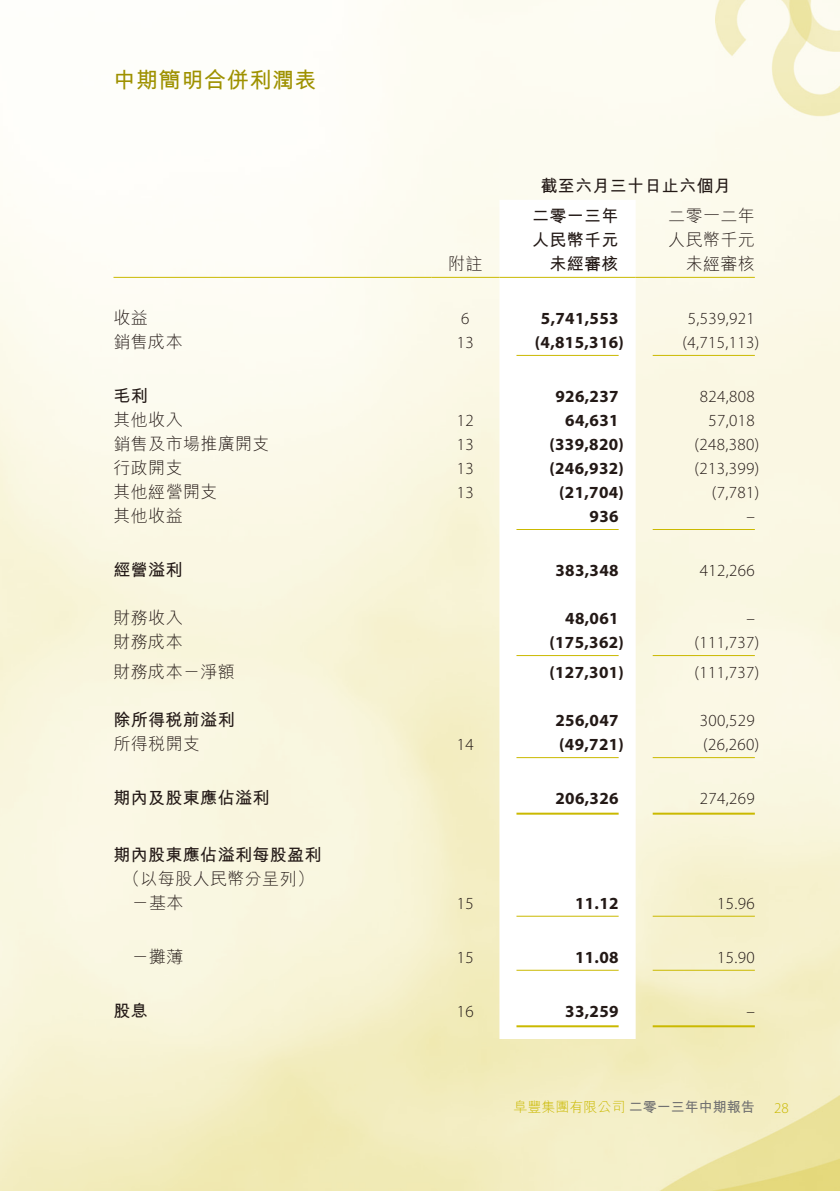
<style>
.page{position:relative;width:840px;height:1191px;background:#fff}
.page>*{position:absolute;margin:0;border:0;box-sizing:border-box;transform-origin:0 0}
.t1{font:22px "M Hei HK Bold E Ten B5 H";letter-spacing:.03em;color:#9e9100}
.t2{font:300 17px "Myriad Pro";letter-spacing:.02em;color:#231916}
.t3{font:700 17px "Myriad Pro";letter-spacing:.02em;color:#231916}
.t4{font:17px/24px "M Hei HK Light E Ten B5 H";letter-spacing:.02em;color:#231916}
.t5{font:17px/29.6px "M Hei HK Bold E Ten B5 H";letter-spacing:.02em;color:#231916}
.t6{font:300 15px "Myriad Pro";color:#cab900}
.t7{font:14px "M Hei HK Bold E Ten B5 H";color:#717171}
.s1{font-family:"M Hei HK Light E Ten B5 H";color:#cab900}
</style>
<div class="page">
<img style="left:0;top:0;width:839px;height:1191px">
<img style="left:523px;top:1077px;width:316px;height:114px">
<img style="left:715px;top:0;width:124px;height:147px">
<svg style="left:499px;top:200px;width:136px;height:839px"></svg>
<hr style="left:113px;top:277px;width:318px;height:1px;background:#cab900">
<hr style="left:431px;top:277px;width:68px;height:1px;background:#cab900">
<hr style="left:499px;top:277px;width:136px;height:1px;background:#cab900">
<hr style="left:635px;top:277px;width:119px;height:1px;background:#cab900">
<hr style="left:516px;top:355px;width:102px;height:1px;background:#cab900">
<hr style="left:652px;top:355px;width:102px;height:1px;background:#cab900">
<hr style="left:516px;top:529px;width:102px;height:1px;background:#cab900">
<hr style="left:652px;top:529px;width:102px;height:1px;background:#cab900">
<hr style="left:516px;top:655px;width:102px;height:1px;background:#cab900">
<hr style="left:652px;top:655px;width:102px;height:1px;background:#cab900">
<hr style="left:516px;top:757px;width:102px;height:1px;background:#cab900">
<hr style="left:652px;top:757px;width:102px;height:1px;background:#cab900">
<hr style="left:516px;top:812px;width:102px;height:2px;background:#cab900">
<hr style="left:652px;top:812px;width:102px;height:2px;background:#cab900">
<hr style="left:516px;top:915px;width:102px;height:1px;background:#cab900">
<hr style="left:652px;top:915px;width:102px;height:1px;background:#cab900">
<hr style="left:516px;top:969px;width:102px;height:1px;background:#cab900">
<hr style="left:652px;top:969px;width:102px;height:1px;background:#cab900">
<hr style="left:516px;top:1025px;width:102px;height:2px;background:#cab900">
<hr style="left:652px;top:1025px;width:102px;height:2px;background:#cab900">
<p class="t1" style="left:113px;top:71px;width:204px">中期簡明合併利潤表</p>
<p class="t5" style="left:532px;top:173px;width:200px;text-indent:8px">截至六月三十日止六個月二零一三年</p>
<p class="t4" style="left:668px;top:206px;width:88px">二零一二年</p>
<p class="t5" style="left:532px;top:227px;width:88px">人民幣千元</p>
<p class="t4" style="left:668px;top:230px;width:88px">人民幣千元</p>
<p class="t4" style="left:448px;top:254px;width:36px">附註</p>
<p class="t5" style="left:549px;top:251px;width:71px">未經審核</p>
<p class="t4" style="left:685px;top:254px;width:71px">未經審核</p>
<p class="t4" style="left:113px;top:308px;width:36px">收益</p>
<p class="t2" style="left:461px;top:312px;width:10px">6</p>
<p class="t3" style="left:540px;top:312px;width:79px">5,741,553</p>
<p class="t2" style="left:687px;top:312px;width:68px">5,539,921</p>
<p class="t4" style="left:113px;top:332px;width:71px">銷售成本</p>
<p class="t2" style="left:456px;top:336px;width:18px">13</p>
<p class="t3" style="left:534px;top:336px;width:90px">(4,815,316)</p>
<p class="t2" style="left:682px;top:336px;width:78px">(4,715,113)</p>
<p class="t5" style="left:113px;top:383px;width:36px">毛利</p>
<p class="t3" style="left:555px;top:390px;width:65px">926,237</p>
<p class="t2" style="left:699px;top:390px;width:56px">824,808</p>
<p class="t4" style="left:113px;top:410px;width:71px">其他收入</p>
<p class="t2" style="left:456px;top:414px;width:18px">12</p>
<p class="t3" style="left:565px;top:414px;width:55px">64,631</p>
<p class="t2" style="left:708px;top:414px;width:48px">57,018</p>
<p class="t4" style="left:113px;top:434px;width:157px">銷售及市場推廣開支</p>
<p class="t2" style="left:456px;top:438px;width:18px">13</p>
<p class="t3" style="left:549px;top:438px;width:76px">(339,820)</p>
<p class="t2" style="left:694px;top:438px;width:66px">(248,380)</p>
<p class="t4" style="left:113px;top:458px;width:71px">行政開支</p>
<p class="t2" style="left:456px;top:462px;width:18px">13</p>
<p class="t3" style="left:549px;top:462px;width:76px">(246,932)</p>
<p class="t2" style="left:694px;top:462px;width:66px">(213,399)</p>
<p class="t4" style="left:113px;top:482px;width:105px">其他經營開支</p>
<p class="t2" style="left:456px;top:486px;width:18px">13</p>
<p class="t3" style="left:559px;top:486px;width:66px">(21,704)</p>
<p class="t2" style="left:711px;top:486px;width:49px">(7,781)</p>
<p class="t4" style="left:113px;top:506px;width:71px">其他收益</p>
<p class="t3" style="left:589px;top:510px;width:30px">936</p>
<p class="t2" style="left:746px;top:510px;width:10px">–</p>
<p class="t5" style="left:113px;top:557px;width:71px">經營溢利</p>
<p class="t3" style="left:555px;top:564px;width:65px">383,348</p>
<p class="t2" style="left:699px;top:564px;width:56px">412,266</p>
<p class="t4" style="left:113px;top:608px;width:71px">財務收入</p>
<p class="t3" style="left:565px;top:612px;width:55px">48,061</p>
<p class="t2" style="left:746px;top:612px;width:10px">–</p>
<p class="t4" style="left:113px;top:632px;width:71px">財務成本</p>
<p class="t3" style="left:549px;top:636px;width:76px">(175,362)</p>
<p class="t2" style="left:694px;top:636px;width:66px">(111,737)</p>
<p class="t4" style="left:113px;top:662px;width:123px">財務成本－淨額</p>
<p class="t3" style="left:549px;top:666px;width:76px">(127,301)</p>
<p class="t2" style="left:694px;top:666px;width:66px">(111,737)</p>
<p class="t5" style="left:113px;top:707px;width:123px">除所得稅前溢利</p>
<p class="t3" style="left:555px;top:714px;width:65px">256,047</p>
<p class="t2" style="left:699px;top:714px;width:56px">300,529</p>
<p class="t4" style="left:113px;top:734px;width:88px">所得稅開支</p>
<p class="t2" style="left:456px;top:738px;width:18px">14</p>
<p class="t3" style="left:559px;top:738px;width:66px">(49,721)</p>
<p class="t2" style="left:702px;top:738px;width:58px">(26,260)</p>
<p class="t5" style="left:113px;top:785px;width:157px">期內及股東應佔溢利</p>
<p class="t3" style="left:555px;top:792px;width:65px">206,326</p>
<p class="t2" style="left:699px;top:792px;width:56px">274,269</p>
<p class="t5" style="left:113px;top:841px;width:209px">期內股東應佔溢利每股盈利</p>
<p class="t4" style="left:132px;top:868px;width:184px;text-indent:-8px">（以每股人民幣分呈列）－基本</p>
<p class="t2" style="left:456px;top:896px;width:18px">15</p>
<p class="t3" style="left:574px;top:896px;width:45px">11.12</p>
<p class="t2" style="left:716px;top:896px;width:39px">15.96</p>
<p class="t4" style="left:132px;top:946px;width:53px">－攤薄</p>
<p class="t2" style="left:456px;top:950px;width:18px">15</p>
<p class="t3" style="left:574px;top:950px;width:45px">11.08</p>
<p class="t2" style="left:716px;top:950px;width:39px">15.90</p>
<p class="t5" style="left:113px;top:997px;width:36px">股息</p>
<p class="t2" style="left:456px;top:1004px;width:18px">16</p>
<p class="t3" style="left:565px;top:1004px;width:55px">33,259</p>
<p class="t2" style="left:746px;top:1004px;width:10px">–</p>
<p class="t7" style="left:513px;top:1101px;width:243px"><span class="s1">阜豐集團有限公司</span>二零一三年中期報告</p>
<p class="t6" style="left:773px;top:1102px;width:16px">28</p>
</div>
